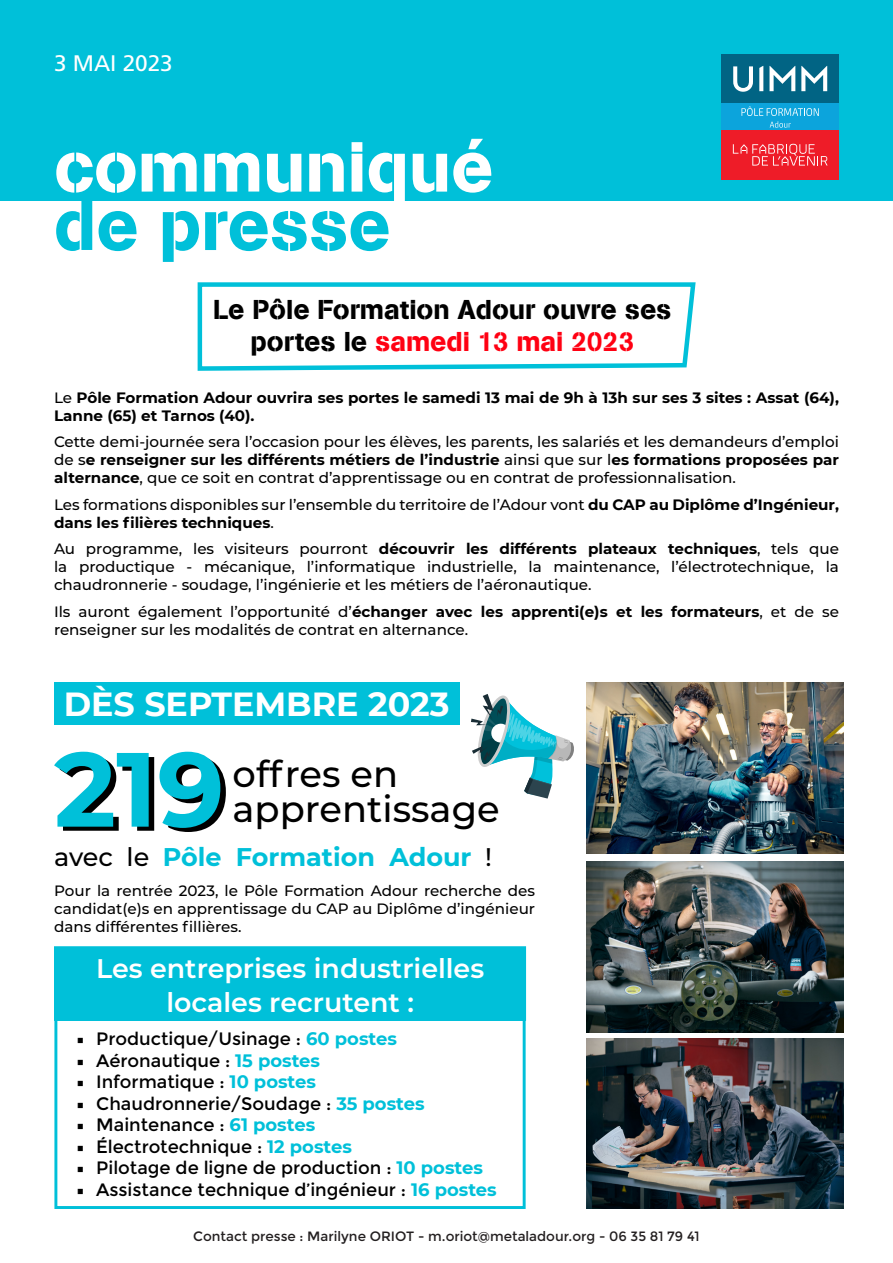
<style>
.page{position:relative;width:893px;height:1263px;background:#fff}
.page>*{position:absolute;margin:0;border:0;box-sizing:border-box;transform-origin:0 0}
.t1{font:700 105.3px "Montserrat";color:#00c0d9}
.t2{font:69.9px "AG Book Stencil";color:#fff}
.t3{font:69.9px "AG Book Stencil";color:#00c0d9}
.t4{font:500 36.9px "Montserrat";color:#000}
.t5{font:700 33.3px "Montserrat";color:#fff}
.t6{font:27px/32.4px "AG Book Stencil";color:#000;text-align:center}
.t7{font:600 27px/34.2px "Montserrat";color:#fff;text-align:center}
.t8{font:700 25.5px "Montserrat";color:#00c0d9}
.t9{font:22.5px "Frutiger LT Std";color:#fff}
.t10{font:18px "Montserrat";color:#000}
.t11{font:500 15px/18px "Montserrat";color:#000;text-align:justify}
.t12{font:700 15px/18px "Montserrat";color:#000}
.t13{font:13.5px "Montserrat";color:#231f20}
.s1{color:#ff0012}
.s2{font-weight:500}
.s3{font-weight:700}
.s4{font-weight:500;color:#000}
.s5{font-family:"Minion Pro"}
.s6{font-weight:700;color:#00c0d9}
</style>
<div class="page">
<div style="left:0;top:0;width:893px;height:201px;background:#00c0d9"></div>
<div style="left:721px;top:54px;width:118px;height:50px;background:#016484"></div>
<svg style="left:733px;top:66px;width:20px;height:26px"></svg>
<svg style="left:759px;top:66px;width:4px;height:25px"></svg>
<svg style="left:769px;top:66px;width:26px;height:25px"></svg>
<svg style="left:801px;top:66px;width:26px;height:25px"></svg>
<div style="left:721px;top:130px;width:118px;height:49px;background:#ee1c28"></div>
<svg style="left:733px;top:144px;width:95px;height:22px"></svg>
<div style="left:721px;top:104px;width:118px;height:26px;background:#0ca4dc"></div>
<svg style="left:741px;top:106px;width:78px;height:22px"></svg>
<svg style="left:197px;top:282px;width:499px;height:89px"></svg>
<div style="left:54px;top:1018px;width:472px;height:191px;background:#fff;border:3px solid #00c0d9"></div>
<div style="left:54px;top:946px;width:472px;height:75px;background:#00c0d9;border:3px solid #00c0d9"></div>
<div style="left:54px;top:682px;width:405px;height:43px;background:#00c0d9"></div>
<img style="left:587px;top:682px;width:256px;height:171px">
<img style="left:587px;top:861px;width:256px;height:171px">
<img style="left:587px;top:1038px;width:256px;height:171px">
<svg style="left:471px;top:694px;width:103px;height:104px"></svg>
<p class="t9" style="left:54px;top:50px;width:120px">3 MAI 2023</p>
<p class="t2" style="left:54px;top:125px;width:441px">communiqué</p>
<p class="t3" style="left:54px;top:184px;width:338px">de presse</p>
<p class="t6" style="left:213px;top:293px;width:460px">Le Pôle Formation Adour ouvre ses portes le <span class="s1">samedi 13 mai 2023</span></p>
<p class="t12" style="left:54px;top:388px;width:786px"><span class="s2">Le</span> Pôle Formation Adour ouvrira ses portes le samedi 13 mai de 9h à 13h sur ses 3 sites : Assat (64),<br>Lanne (65) et Tarnos (40).</p>
<p class="t11" style="left:54px;top:432px;width:786px">Cette demi-journée sera l’occasion pour les élèves, les parents, les salariés et les demandeurs d’emploi de s<span class="s3">e renseigner sur les différents métiers de l’industrie</span> ainsi que sur l<span class="s3">es formations proposées par alternance</span>, que ce soit en contrat d’apprentissage ou en contrat de professionnalisation.</p>
<p class="t11" style="left:54px;top:495px;width:786px">Les formations disponibles sur l’ensemble du territoire de l’Adour vont <span class="s3">du CAP au Diplôme d’Ingénieur, dans les filières techniques</span>.</p>
<p class="t11" style="left:54px;top:539px;width:786px">Au programme, les visiteurs pourront <span class="s3">découvrir les différents plateaux techniques</span>, tels que la productique - mécanique, l’informatique industrielle, la maintenance, l’électrotechnique, la chaudronnerie - soudage, l’ingénierie et les métiers de l’aéronautique.</p>
<p class="t11" style="left:54px;top:602px;width:786px">Ils auront également l’opportunité d’<span class="s3">échanger avec les apprenti(e)s et les formateurs</span>, et de se renseigner sur les modalités de contrat en alternance.</p>
<p class="t5" style="left:64px;top:680px;width:387px">DÈS SEPTEMBRE 2023</p>
<p class="t1" style="left:54px;top:713px;width:172px">219</p>
<p class="t4" style="left:233px;top:748px;width:167px">offres en</p>
<p class="t4" style="left:233px;top:783px;width:269px">apprentissage</p>
<p class="t8" style="left:54px;top:838px;width:439px"><span class="s4">avec le</span> Pôle Formation Adour <span class="s4">!</span></p>
<p class="t11" style="left:54px;top:881px;width:483px">Pour la rentrée 2023, le Pôle Formation Adour recherche des candidat(e)s en apprentissage du CAP au Diplôme d’ingénieur dans différentes fillières.</p>
<p class="t7" style="left:96px;top:950px;width:390px">Les entreprises industrielles locales recrutent :</p>
<p class="t10" style="left:77px;top:1028px;width:321px"><span class="s5">■</span> Productique/Usinage : <span class="s6">60 postes</span></p>
<p class="t10" style="left:77px;top:1050px;width:245px"><span class="s5">■</span> Aéronautique : <span class="s6">15 postes</span></p>
<p class="t10" style="left:77px;top:1071px;width:240px"><span class="s5">■</span> Informatique : <span class="s6">10 postes</span></p>
<p class="t10" style="left:77px;top:1093px;width:349px"><span class="s5">■</span> Chaudronnerie/Soudage : <span class="s6">35 postes</span></p>
<p class="t10" style="left:77px;top:1114px;width:240px"><span class="s5">■</span> Maintenance : <span class="s6">61 postes</span></p>
<p class="t10" style="left:77px;top:1136px;width:276px"><span class="s5">■</span> Électrotechnique : <span class="s6">12 postes</span></p>
<p class="t10" style="left:77px;top:1157px;width:407px"><span class="s5">■</span> Pilotage de ligne de production : <span class="s6">10 postes</span></p>
<p class="t10" style="left:77px;top:1179px;width:421px"><span class="s5">■</span> Assistance technique d’ingénieur : <span class="s6">16 postes</span></p>
<p class="t13" style="left:193px;top:1228px;width:508px">Contact presse : Marilyne ORIOT - m.oriot@metaladour.org - 06 35 81 79 41</p>
</div>
